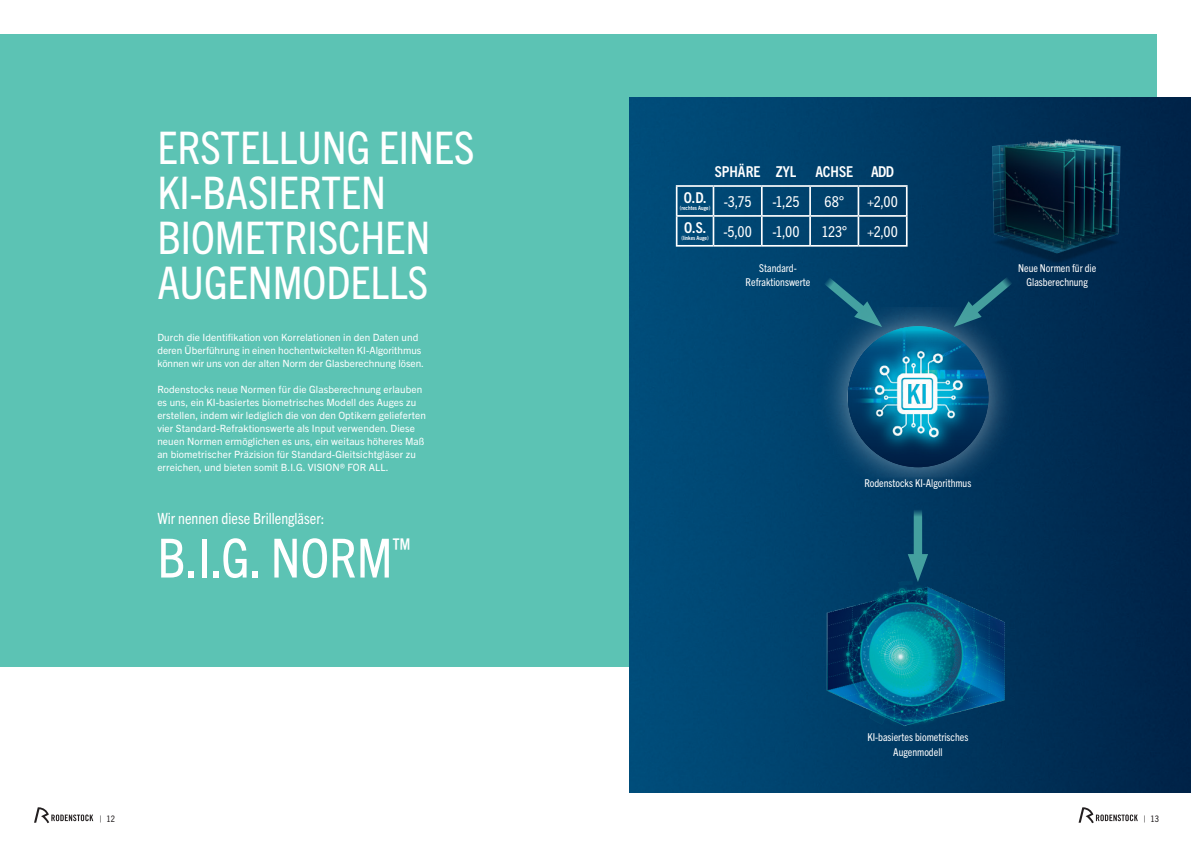
<style>
.page{position:relative;width:1191px;height:842px;background:#fff}
.page>*{position:absolute;margin:0;border:0;box-sizing:border-box;transform-origin:0 0}
.t1{font:condensed 54px "Trade Gothic Next LT Pro";color:#fff}
.t2{font:condensed 45px/45px "Trade Gothic Next LT Pro";color:#fff}
.t3{font:700 condensed 27.9px "Trade Gothic Next LT Pro";color:#fff}
.t4{font:700 condensed 19px "Trade Gothic Next LT Pro";color:#fff}
.t5{font:condensed 15.5px "Trade Gothic Next LT Pro";color:#fff}
.t6{font:condensed 15px "Trade Gothic Next LT Pro";letter-spacing:-.005em;color:#fff}
.t7{font:700 condensed 15px "Trade Gothic Next LT Pro";color:#fff}
.t8{font:condensed 10.8px/14.4px "Trade Gothic Next LT Pro";color:#fff;text-align:center}
.t9{font:10px/13px "Trade Gothic Next LT Pro";letter-spacing:.01em;color:#fff}
.t10{font:condensed 9px "Trade Gothic Next LT Pro";color:#231f20}
.t11{font:700 condensed 5.8px "Trade Gothic Next LT Pro";color:#fff}
</style>
<div class="page">
<div style="left:0;top:34px;width:1157px;height:632px;background:#5cc3b4"></div>
<img style="left:629px;top:98px;width:562px;height:694px">
<img style="left:814px;top:307px;width:207px;height:178px">
<img style="left:847px;top:326px;width:141px;height:141px;border-radius:70px">
<img style="left:981px;top:107px;width:154px;height:167px">
<img style="left:817px;top:563px;width:198px;height:163px">
<svg style="left:953px;top:268px;width:68px;height:60px;background:#0b4465"></svg>
<svg style="left:815px;top:268px;width:67px;height:60px;background:#0b4e72"></svg>
<svg style="left:913px;top:505px;width:9px;height:49px"></svg>
<svg style="left:907px;top:554px;width:21px;height:28px"></svg>
<hr style="left:676px;top:185px;width:37px;height:2px;background:#fff">
<hr style="left:713px;top:185px;width:49px;height:2px;background:#fff">
<hr style="left:712px;top:187px;width:2px;height:28px;background:#fff">
<hr style="left:762px;top:185px;width:48px;height:2px;background:#fff">
<hr style="left:810px;top:185px;width:48px;height:2px;background:#fff">
<hr style="left:809px;top:187px;width:2px;height:28px;background:#fff">
<hr style="left:858px;top:185px;width:49px;height:2px;background:#fff">
<hr style="left:857px;top:187px;width:2px;height:28px;background:#fff">
<hr style="left:676px;top:215px;width:37px;height:2px;background:#fff">
<svg style="left:676px;top:187px;width:1px;height:58px"></svg>
<hr style="left:713px;top:215px;width:49px;height:2px;background:#fff">
<hr style="left:712px;top:217px;width:2px;height:28px;background:#fff">
<hr style="left:762px;top:215px;width:48px;height:2px;background:#fff">
<svg style="left:761px;top:187px;width:1px;height:58px"></svg>
<hr style="left:810px;top:215px;width:48px;height:2px;background:#fff">
<hr style="left:809px;top:217px;width:2px;height:28px;background:#fff">
<hr style="left:858px;top:215px;width:49px;height:2px;background:#fff">
<hr style="left:857px;top:217px;width:2px;height:28px;background:#fff">
<svg style="left:906px;top:187px;width:1px;height:58px"></svg>
<hr style="left:676px;top:245px;width:37px;height:2px;background:#fff">
<hr style="left:713px;top:245px;width:49px;height:2px;background:#fff">
<hr style="left:762px;top:245px;width:48px;height:2px;background:#fff">
<hr style="left:810px;top:245px;width:48px;height:2px;background:#fff">
<hr style="left:858px;top:245px;width:49px;height:2px;background:#fff">
<svg style="left:34px;top:807px;width:59px;height:16px"></svg>
<svg style="left:1078px;top:807px;width:59px;height:16px"></svg>
<h2 class="t2" style="left:157px;top:122px;width:318px">ERSTELLUNG EINES<br>KI-BASIERTEN<br>BIOMETRISCHEN<br>AUGENMODELLS</h2>
<p class="t9" style="left:157px;top:331px;width:268px">Durch die Identifikation von Korrelationen in den Daten und deren Überführung in einen hochentwickelten KI-Algorithmus können wir uns von der alten Norm der Glasberechnung lösen.</p>
<p class="t9" style="left:157px;top:383px;width:270px">Rodenstocks neue Normen für die Glasberechnung erlauben es uns, ein KI-basiertes biometrisches Modell des Auges zu erstellen, indem wir lediglich die von den Optikern gelieferten vier Standard-Refraktionswerte als Input verwenden. Diese neuen Normen ermöglichen es uns, ein weitaus höheres Maß an biometrischer Präzision für Standard-Gleitsichtgläser zu erreichen, und bieten somit B.I.G. VISION® FOR ALL.</p>
<h3 class="t3" style="left:310px;top:273px;width:137px">B.I.G. NORM<sup>™</sup></h3>
<h3 class="t5" style="left:157px;top:507px;width:168px">Wir nennen diese Brillengläser:</h3>
<h1 class="t1" style="left:157px;top:521px;width:255px">B.I.G. NORM<sup>™</sup></h1>
<h3 class="t7" style="left:714px;top:161px;width:83px">SPHÄRE ZYL</h3>
<h3 class="t7" style="left:815px;top:161px;width:80px">ACHSE ADD</h3>
<h3 class="t7" style="left:684px;top:188px;width:24px">O.D.</h3>
<p class="t11" style="left:680px;top:204px;width:32px">(rechtes Auge)</p>
<h3 class="t6" style="left:724px;top:191px;width:29px">-3,75</h3>
<h3 class="t6" style="left:772px;top:191px;width:29px">-1,25</h3>
<h3 class="t6" style="left:824px;top:191px;width:21px">68°</h3>
<h3 class="t6" style="left:867px;top:191px;width:32px">+2,00</h3>
<h3 class="t7" style="left:684px;top:218px;width:24px">O.S.</h3>
<p class="t11" style="left:681px;top:234px;width:29px">(linkes Auge)</p>
<h3 class="t6" style="left:723px;top:221px;width:30px">-5,00</h3>
<h3 class="t6" style="left:772px;top:221px;width:29px">-1,00</h3>
<h3 class="t6" style="left:821px;top:221px;width:27px">123°</h3>
<h3 class="t6" style="left:867px;top:221px;width:32px">+2,00</h3>
<p class="t8" style="left:745px;top:260px;width:66px">Standard-<br>Refraktionswerte</p>
<p class="t8" style="left:1018px;top:260px;width:80px">Neue Normen für die<br>Glasberechnung</p>
<p class="t8" style="left:864px;top:475px;width:108px">Rodenstocks KI-Algorithmus</p>
<h3 class="t4" style="left:864px;top:478px;width:105px">KI-Algorithmus</h3>
<p class="t8" style="left:867px;top:729px;width:102px">KI-basiertes biometrisches<br>Augenmodell</p>
<p class="t10" style="left:100px;top:812px;width:17px">| 12</p>
<p class="t10" style="left:1143px;top:812px;width:17px">| 13</p>
</div>
